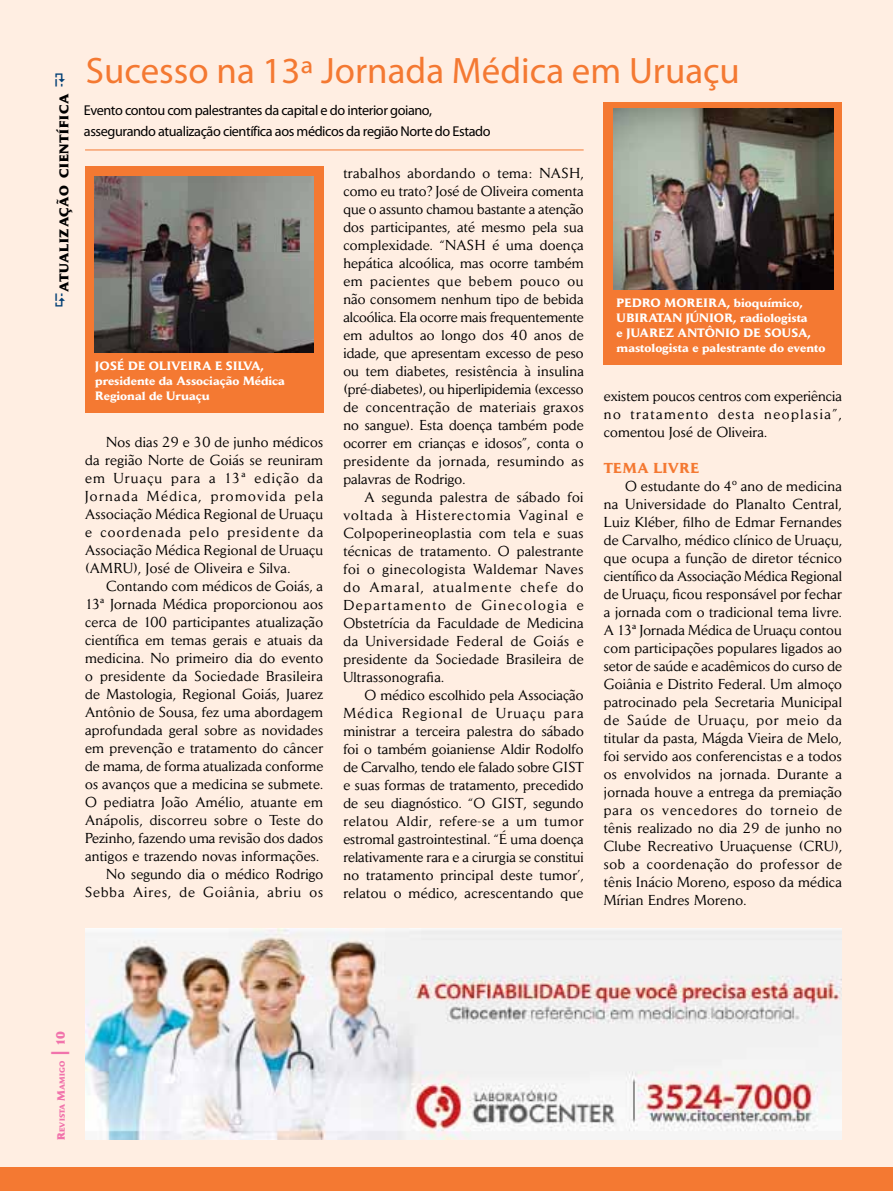
<style>
.page{position:relative;width:893px;height:1191px;background:#fff}
.page>*{position:absolute;margin:0;border:0;box-sizing:border-box;transform-origin:0 0}
.t1{font:36.9px "Myriad Pro";color:#f47932}
.t2{font:14.25px/18px "Daily News";letter-spacing:.02em;color:#000;text-align:justify}
.t3{font:14.25px/21px "Myriad Pro";letter-spacing:-.03em;color:#000}
.t4{font:700 14.25px "Daily News";letter-spacing:.04em;color:#f47932}
.t5{font:800 12.6px "Daily News";letter-spacing:.045em;color:#000}
.t6{font:700 12px/15px "Daily News";letter-spacing:.02em;color:#fff}
.t7{font:700 12px/15px "Daily News";color:#fff}
.t8{font:800 12px "Daily News";color:#f173ac}
.t9{font:800 7.35px "Daily News";letter-spacing:.02em;color:#f173ac}
.s1{font-size:18px}
.s2{font-size:10.5px}
</style>
<div class="page">
<div style="left:0;top:0;width:893px;height:1178px;background:#ffeee2"></div>
<div style="left:0;top:1167px;width:893px;height:24px;background:#f47932"></div>
<div style="left:85px;top:166px;width:238px;height:246px;background:#f47932"></div>
<div style="left:604px;top:102px;width:238px;height:263px;background:#f47932"></div>
<img style="left:95px;top:176px;width:218px;height:177px">
<img style="left:614px;top:109px;width:219px;height:180px">
<hr style="left:85px;top:150px;width:499px;height:1px;background:#f47932">
<img style="left:86px;top:928px;width:756px;height:212px">
<p class="t5" style="left:56px;top:291px;width:199px;rotate:-90deg">atualização científica</p>
<h1 class="t1" style="left:86px;top:48px;width:656px">Sucesso na 13ª Jornada Médica em Uruaçu</h1>
<p class="t3" style="left:84px;top:100px;width:408px">Evento contou com palestrantes da capital e do interior goiano, assegurando atualização científica aos médicos da região Norte do Estado</p>
<p class="t7" style="left:95px;top:358px;width:191px">José de Oliveira e Silva, presidente da Associação Médica<br>Regional de Uruaçu</p>
<p class="t2" style="left:85px;top:433px;width:240px;text-indent:21px">Nos dias 29 e 30 de junho médicos da região Norte de Goiás se reuniram em Uruaçu para a 13ª edição da Jornada Médica, promovida pela Associação Médica Regional de Uruaçu e coordenada pelo presidente da Associação Médica Regional de Uruaçu (AMRU), José de Oliveira e Silva.</p>
<p class="t2" style="left:85px;top:577px;width:240px;text-align:right">Contando com médicos de Goiás, a 13ª Jornada Médica proporcionou aos cerca de 100 participantes atualização científica em temas gerais e atuais da medicina. No primeiro dia do evento o presidente da Sociedade Brasileira de Mastologia, Regional Goiás, Juarez Antônio de Sousa, fez uma abordagem aprofundada geral sobre as novidades em prevenção e tratamento do câncer de mama, de forma atualizada conforme os avanços que a medicina se submete.<br>O pediatra João Amélio, atuante em Anápolis, discorreu sobre o Teste do Pezinho, fazendo uma revisão dos dados antigos e trazendo novas informações.<br>No segundo dia o médico Rodrigo Sebba Aires, de Goiânia, abriu os</p>
<p class="t2" style="left:343px;top:164px;width:242px">trabalhos abordando o tema: NASH, como eu trato? José de Oliveira comenta que o assunto chamou bastante a atenção dos participantes, até mesmo pela sua complexidade. “NASH é uma doença hepática alcoólica, mas ocorre também em pacientes que bebem pouco ou não consomem nenhum tipo de bebida alcoólica. Ela ocorre mais frequentemente em adultos ao longo dos 40 anos de idade, que apresentam excesso de peso ou tem diabetes, resistência à insulina (pré-diabetes), ou hiperlipidemia (excesso de concentração de materiais graxos no sangue). Esta doença também pode ocorrer em crianças e idosos”, conta o presidente da jornada, resumindo as palavras de Rodrigo.</p>
<p class="t2" style="left:343px;top:488px;width:242px;text-indent:21px">A segunda palestra de sábado foi voltada à Histerectomia Vaginal e Colpoperineoplastia com tela e suas técnicas de tratamento. O palestrante foi o ginecologista Waldemar Naves do Amaral, atualmente chefe do Departamento de Ginecologia e Obstetrícia da Faculdade de Medicina da Universidade Federal de Goiás e presidente da Sociedade Brasileira de Ultrassonografia.</p>
<p class="t2" style="left:343px;top:686px;width:242px;text-indent:21px">O médico escolhido pela Associação Médica Regional de Uruaçu para ministrar a terceira palestra do sábado foi o também goianiense Aldir Rodolfo de Carvalho, tendo ele falado sobre GIST e suas formas de tratamento, precedido de seu diagnóstico. “O GIST, segundo relatou Aldir, refere-se a um tumor estromal gastrointestinal. “É uma doença relativamente rara e a cirurgia se constitui no tratamento principal deste tumor’, relatou o médico, acrescentando que</p>
<p class="t6" style="left:617px;top:295px;width:210px">Pedro Moreira, bioquímico,<br>Ubiratan Júnior, radiologista<br>e Juarez Antônio de SouSa, mastologista e palestrante do evento</p>
<p class="t2" style="left:604px;top:386px;width:240px">existem poucos centros com experiência no tratamento desta neoplasia”, comentou José de Oliveira.</p>
<p class="t4" style="left:604px;top:459px;width:97px">Tema Livre</p>
<p class="t2" style="left:604px;top:476px;width:240px;text-indent:21px">O estudante do 4º ano de medicina na Universidade do Planalto Central, Luiz Kléber, filho de Edmar Fernandes de Carvalho, médico clínico de Uruaçu, que ocupa a função de diretor técnico científico da Associação Médica Regional de Uruaçu, ficou responsável por fechar a jornada com o tradicional tema livre.<br>A 13ª Jornada Médica de Uruaçu contou com participações populares ligados ao setor de saúde e acadêmicos do curso de Goiânia e Distrito Federal. Um almoço patrocinado pela Secretaria Municipal de Saúde de Uruaçu, por meio da titular da pasta, Mágda Vieira de Melo, foi servido aos conferencistas e a todos os envolvidos na jornada. Durante a jornada houve a entrega da premiação para os vencedores do torneio de tênis realizado no dia 29 de junho no Clube Recreativo Uruaçuense (CRU), sob a coordenação do professor de tênis Inácio Moreno, esposo da médica Mírian Endres Moreno.</p>
<p class="t8" style="left:53px;top:1055px;width:25px;rotate:-90deg"><span class="s1">|</span> 10</p>
<p class="t9" style="left:58px;top:1140px;width:81px;rotate:-90deg"><span class="s2">R</span>evista <span class="s2">M</span>amigo</p>
</div>
